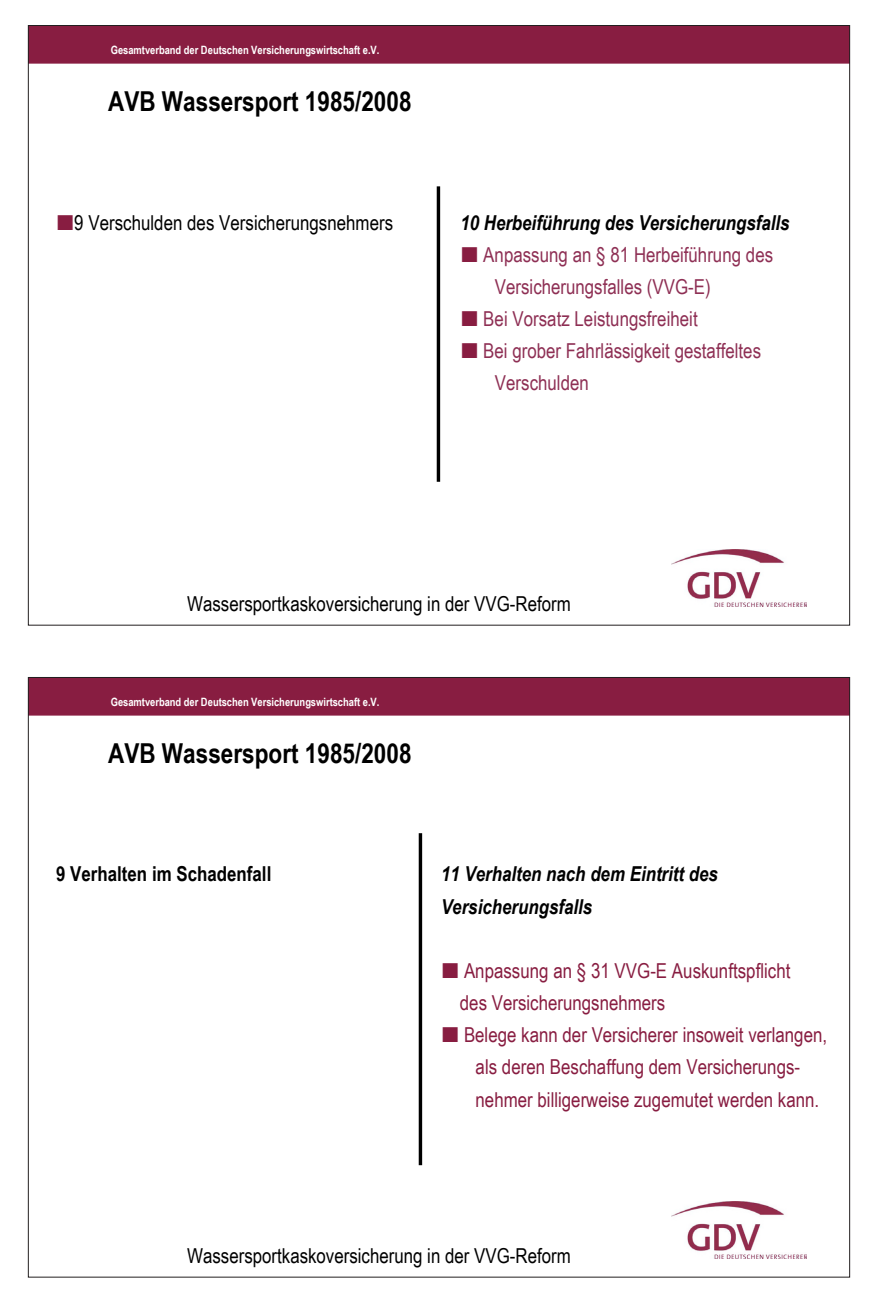
<style>
.page{position:relative;width:878px;height:1315px;background:#fff}
.page>*{position:absolute;margin:0;border:0;box-sizing:border-box;transform-origin:0 0}
.t1{font:700 27.4px "Arial Narrow";color:#000}
.t2{font:20.6px "Arial Narrow";color:#881d41}
.t3{font:20.6px "Arial Narrow";color:#8e2f54}
.t4{font:20.6px "Arial Narrow";color:#000}
.t5{font:italic 700 20.6px/32.2px "Arial Narrow";color:#000}
.t6{font:700 20.6px "Arial Narrow";color:#000}
.t7{font:700 11.4px "Arial Narrow";color:#fff}
</style>
<div class="page">
<div style="left:30px;top:679px;width:818px;height:36px;background:#881d41"></div>
<img style="left:671px;top:1201px;width:135px;height:57px">
<hr style="left:419px;top:833px;width:3px;height:332px;background:#000">
<div style="left:30px;top:27px;width:818px;height:37px;background:#881d41"></div>
<img style="left:671px;top:550px;width:135px;height:56px">
<hr style="left:437px;top:186px;width:3px;height:296px;background:#000">
<p class="t7" style="left:111px;top:41px;width:270px">Gesamtverband der Deutschen Versicherungswirtschaft e.V.</p>
<h1 class="t1" style="left:108px;top:80px;width:305px">AVB Wassersport 1985/2008</h1>
<p class="t4" style="left:74px;top:207px;width:320px">9 Verschulden des Versicherungsnehmers</p>
<p class="t5" style="left:460px;top:205px;width:331px">10 Herbeiführung des Versicherungsfalls</p>
<p class="t3" style="left:483px;top:239px;width:291px">Anpassung an § 81 Herbeiführung des</p>
<p class="t3" style="left:495px;top:271px;width:217px">Versicherungsfalles (VVG-E)</p>
<p class="t3" style="left:483px;top:303px;width:216px">Bei Vorsatz Leistungsfreiheit</p>
<p class="t3" style="left:483px;top:336px;width:279px">Bei grober Fahrlässigkeit gestaffeltes</p>
<p class="t3" style="left:495px;top:368px;width:95px">Verschulden</p>
<p class="t4" style="left:187px;top:588px;width:385px">Wassersportkaskoversicherung in der VVG-Reform</p>
<p class="t7" style="left:111px;top:693px;width:270px">Gesamtverband der Deutschen Versicherungswirtschaft e.V.</p>
<h1 class="t1" style="left:108px;top:732px;width:305px">AVB Wassersport 1985/2008</h1>
<p class="t6" style="left:56px;top:858px;width:217px">9 Verhalten im Schadenfall</p>
<p class="t5" style="left:441px;top:857px;width:278px">11 Verhalten nach dem Eintritt des<br>Versicherungsfalls</p>
<p class="t2" style="left:464px;top:955px;width:328px">Anpassung an § 31 VVG-E Auskunftspflicht</p>
<p class="t2" style="left:460px;top:987px;width:207px">des Versicherungsnehmers</p>
<p class="t2" style="left:464px;top:1019px;width:364px">Belege kann der Versicherer insoweit verlangen,</p>
<p class="t2" style="left:475px;top:1051px;width:326px">als deren Beschaffung dem Versicherungs-</p>
<p class="t2" style="left:475px;top:1084px;width:345px">nehmer billigerweise zugemutet werden kann.</p>
<p class="t4" style="left:187px;top:1240px;width:385px">Wassersportkaskoversicherung in der VVG-Reform</p>
</div>
